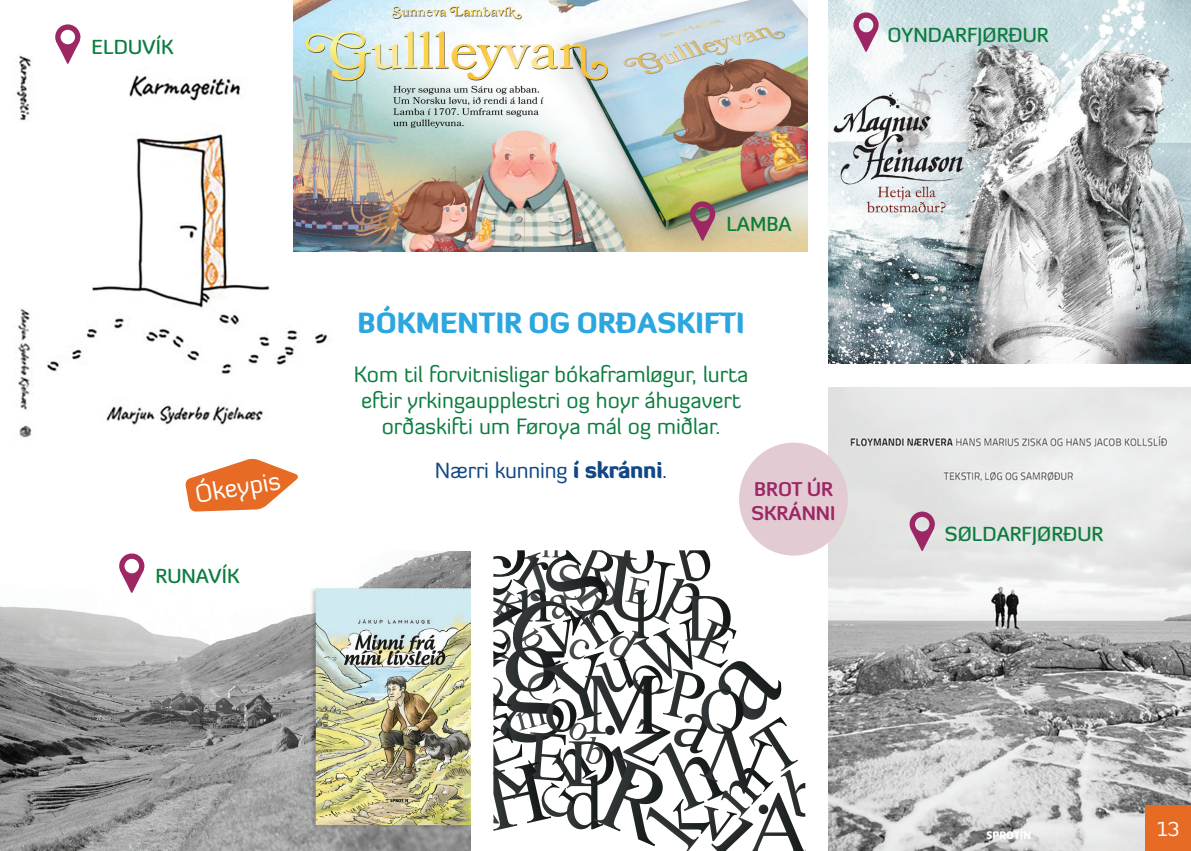
<style>
.page{position:relative;width:1191px;height:851px;background:#fff}
.page>*{position:absolute;margin:0;border:0;box-sizing:border-box;transform-origin:0 0}
.Breyð{font:900 28px "Diavlo";color:#2ba7df}
.t1{font:25.2px "Diavlo";color:#fff}
.t2{font:22px/26px "Diavlo";color:#0c7d3f;text-align:center}
.t3{font:22px "Diavlo";letter-spacing:-.01em;color:#114785}
.t4{font:500 20px "Diavlo";color:#0c7d3f}
.Body{font:20px "Diavlo";color:#fff}
.t5{font:700 19.4px/24.2px "Diavlo";color:#9c2764}
.s1{font-weight:900}
</style>
<div class="page">
<img style="left:828px;top:388px;width:363px;height:462px">
<div style="left:1145px;top:805px;width:46px;height:45px;background:#e76b24"></div>
<img style="left:13px;top:35px;width:336px;height:403px">
<img style="left:294px;top:0;width:513px;height:251px">
<img style="left:828px;top:0;width:363px;height:363px">
<img style="left:0;top:551px;width:471px;height:299px">
<svg style="left:185px;top:459px;width:113px;height:52px"></svg>
<svg style="left:688px;top:200px;width:28px;height:46px"></svg>
<svg style="left:908px;top:510px;width:27px;height:46px"></svg>
<svg style="left:852px;top:12px;width:27px;height:45px"></svg>
<svg style="left:118px;top:552px;width:27px;height:46px"></svg>
<svg style="left:54px;top:24px;width:27px;height:45px"></svg>
<svg style="left:493px;top:550px;width:312px;height:300px"></svg>
<div style="left:739px;top:442px;width:109px;height:113px;background:#e3cbd3;border-radius:50%"></div>
<p class="t4" style="left:92px;top:34px;width:83px">ELDUVÍK</p>
<p class="t1" style="left:193px;top:479px;width:88px;rotate:-10deg">Ókeypis</p>
<p class="t4" style="left:156px;top:563px;width:85px">RUNAVÍK</p>
<p class="t4" style="left:887px;top:22px;width:163px">OYNDARFJØRÐUR</p>
<p class="t4" style="left:726px;top:211px;width:67px">LAMBA</p>
<p class="Breyð" style="left:357px;top:304px;width:388px">BÓKMENTIR OG ORÐASKIFTI</p>
<h1 class="t2" style="left:354px;top:361px;width:396px">Kom til forvitnisligar bókaframløgur, lurta eftir yrkingaupplestri og hoyr áhugavert orðaskifti um Føroya mál og miðlar.</h1>
<h1 class="t3" style="left:435px;top:457px;width:234px">Nærri kunning <span class="s1">í skránni</span>.</h1>
<h1 class="t5" style="left:751px;top:477px;width:85px">BROT ÚR<br>SKRÁNNI</h1>
<p class="t4" style="left:945px;top:521px;width:160px">SØLDARFJØRÐUR</p>
<p class="Body" style="left:1157px;top:816px;width:24px">13</p>
</div>
